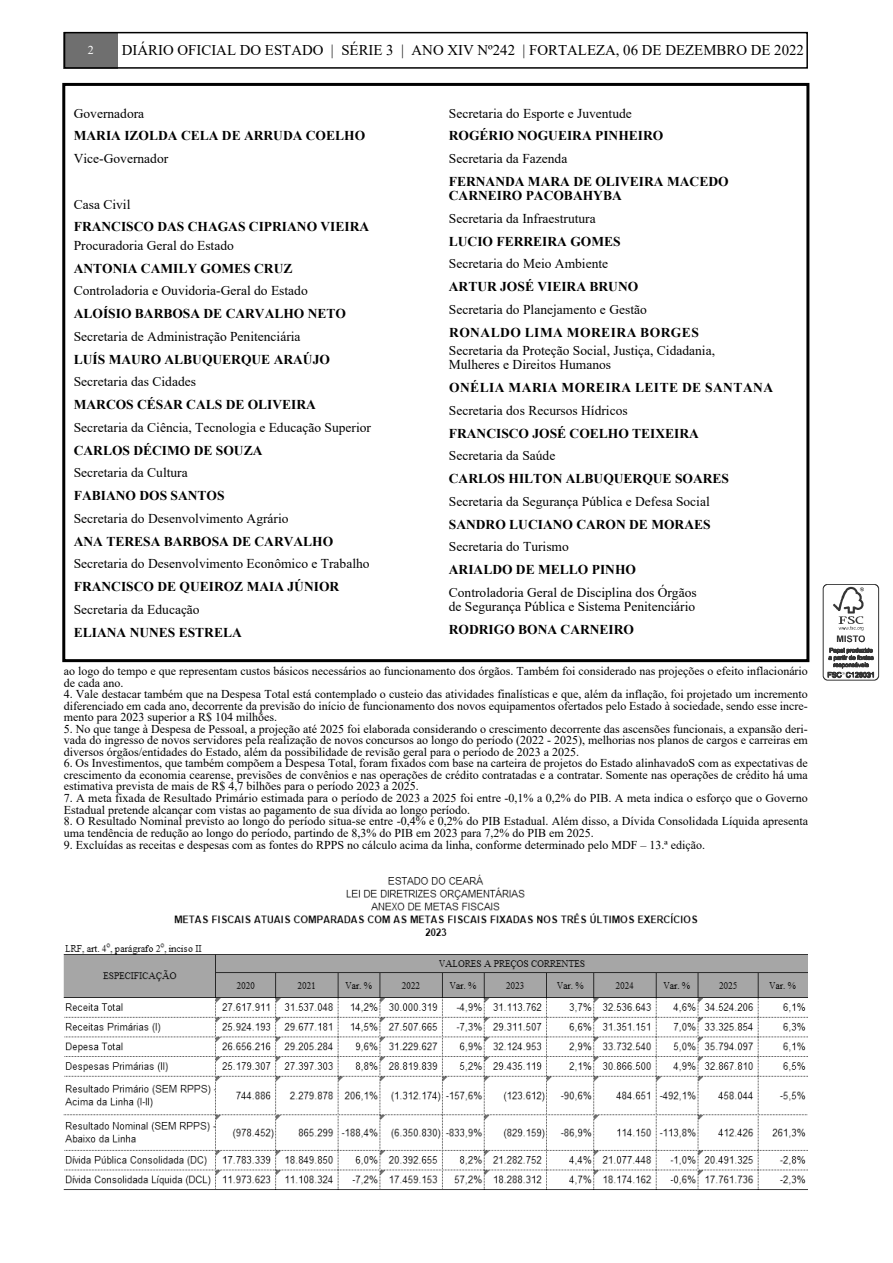
<style>
.page{position:relative;width:893px;height:1263px;background:#fff}
.page>*{position:absolute;margin:0;border:0;box-sizing:border-box;transform-origin:0 0}
.t1{font:14.85px "Times New Roman";color:#000}
.t2{font:13.5px/14.2px "Times New Roman";color:#000}
.t3{font:700 13.5px/14.2px "Times New Roman";color:#000}
.t4{font:700 13.5px "Times New Roman";letter-spacing:.035em;color:#000}
.t5{font:12px/11.6px "Times New Roman";color:#000}
.t6{font:12px "Times New Roman";color:#fff}
</style>
<div class="page">
<div style="left:64px;top:32px;width:54px;height:37px;background:#6f6f6f"></div>
<div style="left:64px;top:32px;width:744px;height:37px;border:2px solid #000"></div>
<svg style="left:823px;top:584px;width:56px;height:96px"></svg>
<div style="left:62px;top:83px;width:747px;height:579px;border:3px solid #000"></div>
<img style="left:64px;top:875px;width:744px;height:315px">
<p class="t6" style="left:88px;top:42px;width:7px">2</p>
<p class="t1" style="left:122px;top:40px;width:684px">DIÁRIO OFICIAL DO ESTADO | SÉRIE 3 | ANO XIV Nº242 | FORTALEZA, 06 DE DEZEMBRO DE 2022</p>
<p class="t2" style="left:449px;top:105px;width:184px">Secretaria do Esporte e Juventude</p>
<p class="t3" style="left:449px;top:128px;width:216px">ROGÉRIO NOGUEIRA PINHEIRO</p>
<p class="t2" style="left:449px;top:151px;width:120px">Secretaria da Fazenda</p>
<p class="t3" style="left:449px;top:174px;width:281px">FERNANDA MARA DE OLIVEIRA MACEDO<br>CARNEIRO PACOBAHYBA</p>
<p class="t2" style="left:449px;top:211px;width:148px">Secretaria da Infraestrutura</p>
<p class="t3" style="left:449px;top:233px;width:173px">LUCIO FERREIRA GOMES</p>
<p class="t2" style="left:449px;top:256px;width:161px">Secretaria do Meio Ambiente</p>
<p class="t3" style="left:449px;top:279px;width:191px">ARTUR JOSÉ VIEIRA BRUNO</p>
<p class="t2" style="left:449px;top:302px;width:199px">Secretaria do Planejamento e Gestão</p>
<p class="t4" style="left:449px;top:322px;width:251px">RONALDO LIMA MOREIRA BORGES</p>
<p class="t2" style="left:449px;top:343px;width:268px">Secretaria da Proteção Social, Justiça, Cidadania,<br>Mulheres e Direitos Humanos</p>
<p class="t4" style="left:449px;top:378px;width:326px">ONÉLIA MARIA MOREIRA LEITE DE SANTANA</p>
<p class="t2" style="left:449px;top:403px;width:180px">Secretaria dos Recursos Hídricos</p>
<p class="t3" style="left:449px;top:425px;width:252px">FRANCISCO JOSÉ COELHO TEIXEIRA</p>
<p class="t2" style="left:449px;top:448px;width:108px">Secretaria da Saúde</p>
<p class="t3" style="left:449px;top:471px;width:282px">CARLOS HILTON ALBUQUERQUE SOARES</p>
<p class="t2" style="left:449px;top:494px;width:262px">Secretaria da Segurança Pública e Defesa Social</p>
<p class="t3" style="left:449px;top:516px;width:263px">SANDRO LUCIANO CARON DE MORAES</p>
<p class="t2" style="left:449px;top:539px;width:121px">Secretaria do Turismo</p>
<p class="t3" style="left:449px;top:562px;width:189px">ARIALDO DE MELLO PINHO</p>
<p class="t2" style="left:449px;top:585px;width:249px">Controladoria Geral de Disciplina dos Órgãos de Segurança Pública e Sistema Penitenciário</p>
<p class="t3" style="left:449px;top:622px;width:187px">RODRIGO BONA CARNEIRO</p>
<p class="t5" style="left:64px;top:665px;width:746px">ao logo do tempo e que representam custos básicos necessários ao funcionamento dos órgãos. Também foi considerado nas projeções o efeito inflacionário de cada ano.</p>
<p class="t5" style="left:64px;top:688px;width:746px;text-align:justify">4. Vale destacar também que na Despesa Total está contemplado o custeio das atividades finalísticas e que, além da inflação, foi projetado um incremento diferenciado em cada ano, decorrente da previsão do início de funcionamento dos novos equipamentos ofertados pelo Estado à sociedade, sendo esse incre&shy;mento para 2023 superior a R$ 104 milhões.</p>
<p class="t5" style="left:64px;top:722px;width:746px;text-align:justify">5. No que tange à Despesa de Pessoal, a projeção até 2025 foi elaborada considerando o crescimento decorrente das ascensões funcionais, a expansão deri&shy;vada do ingresso de novos servidores pela realização de novos concursos ao longo do período (2022 - 2025), melhorias nos planos de cargos e carreiras em diversos órgãos/entidades do Estado, além da possibilidade de revisão geral para o período de 2023 a 2025.</p>
<p class="t5" style="left:64px;top:757px;width:746px;text-align:justify">6. Os Investimentos, que também compõem a Despesa Total, foram fixados com base na carteira de projetos do Estado alinhavadoS com as expectativas de crescimento da economia cearense, previsões de convênios e nas operações de crédito contratadas e a contratar. Somente nas operações de crédito há uma estimativa prevista de mais de R$ 4,7 bilhões para o período 2023 a 2025.</p>
<p class="t5" style="left:64px;top:792px;width:745px">7. A meta fixada de Resultado Primário estimada para o período de 2023 a 2025 foi entre -0,1% a 0,2% do PIB. A meta indica o esforço que o Governo<br>Estadual pretende alcançar com vistas ao pagamento de sua dívida ao longo período.</p>
<p class="t5" style="left:64px;top:815px;width:746px">8. O Resultado Nominal previsto ao longo do período situa-se entre -0,4% e 0,2% do PIB Estadual. Além disso, a Dívida Consolidada Líquida apresenta uma tendência de redução ao longo do período, partindo de 8,3% do PIB em 2023 para 7,2% do PIB em 2025.</p>
<p class="t5" style="left:64px;top:839px;width:643px">9. Excluídas as receitas e despesas com as fontes do RPPS no cálculo acima da linha, conforme determinado pelo MDF – 13.ª edição.</p>
<p class="t2" style="left:74px;top:106px;width:72px">Governadora</p>
<p class="t3" style="left:74px;top:128px;width:293px">MARIA IZOLDA CELA DE ARRUDA COELHO</p>
<p class="t2" style="left:74px;top:151px;width:96px">Vice-Governador</p>
<p class="t2" style="left:74px;top:197px;width:58px">Casa Civil</p>
<p class="t3" style="left:74px;top:219px;width:297px">FRANCISCO DAS CHAGAS CIPRIANO VIEIRA</p>
<p class="t2" style="left:74px;top:238px;width:162px">Procuradoria Geral do Estado</p>
<p class="t3" style="left:74px;top:261px;width:220px">ANTONIA CAMILY GOMES CRUZ</p>
<p class="t2" style="left:74px;top:283px;width:235px">Controladoria e Ouvidoria-Geral do Estado</p>
<p class="t3" style="left:74px;top:306px;width:274px">ALOÍSIO BARBOSA DE CARVALHO NETO</p>
<p class="t2" style="left:74px;top:329px;width:228px">Secretaria de Administração Penitenciária</p>
<p class="t3" style="left:74px;top:352px;width:258px">LUÍS MAURO ALBUQUERQUE ARAÚJO</p>
<p class="t2" style="left:74px;top:374px;width:124px">Secretaria das Cidades</p>
<p class="t3" style="left:74px;top:397px;width:244px">MARCOS CÉSAR CALS DE OLIVEIRA</p>
<p class="t2" style="left:74px;top:420px;width:299px">Secretaria da Ciência, Tecnologia e Educação Superior</p>
<p class="t3" style="left:74px;top:443px;width:190px">CARLOS DÉCIMO DE SOUZA</p>
<p class="t2" style="left:74px;top:465px;width:115px">Secretaria da Cultura</p>
<p class="t3" style="left:74px;top:488px;width:152px">FABIANO DOS SANTOS</p>
<p class="t2" style="left:74px;top:511px;width:216px">Secretaria do Desenvolvimento Agrário</p>
<p class="t3" style="left:74px;top:534px;width:261px">ANA TERESA BARBOSA DE CARVALHO</p>
<p class="t2" style="left:74px;top:556px;width:297px">Secretaria do Desenvolvimento Econômico e Trabalho</p>
<p class="t3" style="left:74px;top:579px;width:267px">FRANCISCO DE QUEIROZ MAIA JÚNIOR</p>
<p class="t2" style="left:74px;top:602px;width:127px">Secretaria da Educação</p>
<p class="t3" style="left:74px;top:625px;width:170px">ELIANA NUNES ESTRELA</p>
</div>
